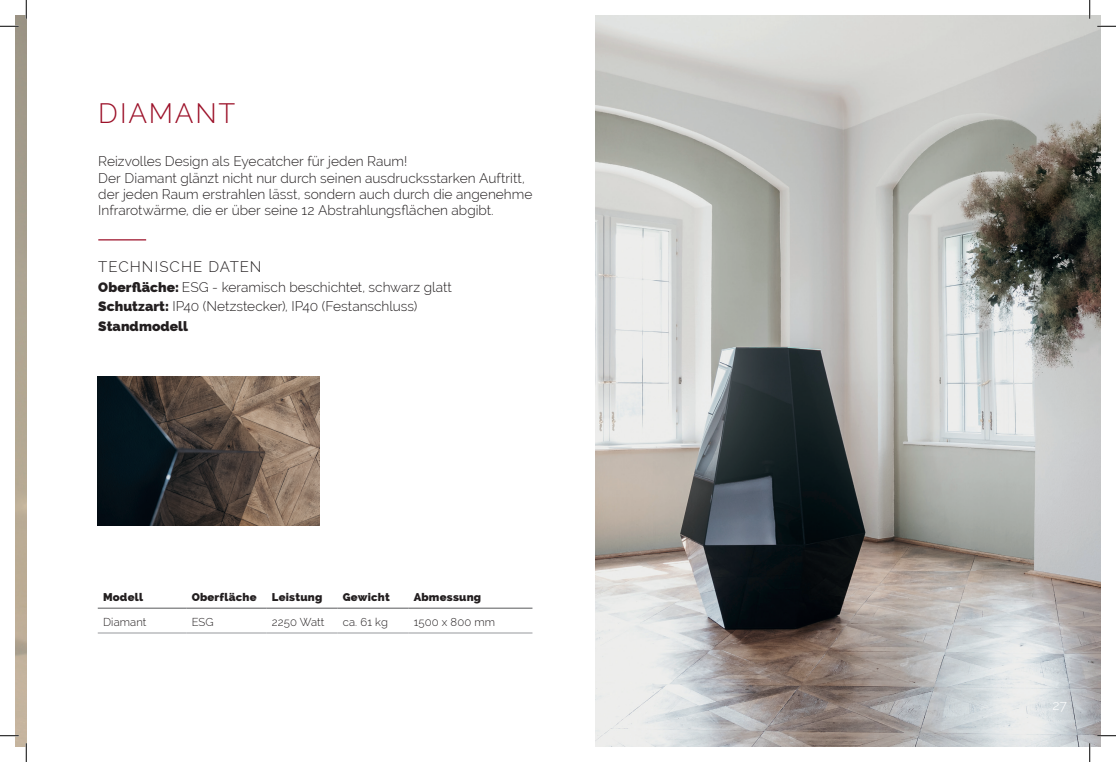
<style>
.page{position:relative;width:1116px;height:762px;background:#fff}
.page>*{position:absolute;margin:0;border:0;box-sizing:border-box;transform-origin:0 0}
.t1{font:300 27.5px "Raleway";letter-spacing:.065em;color:#9c1129}
.t2{font:300 15px "Raleway";letter-spacing:.065em;color:#231f20}
.t3{font:300 13.75px/16.2px "Raleway";color:#231f20}
.t4{font:300 13.75px "Raleway";color:#fff}
.t5{font:800 11.25px "Raleway";letter-spacing:.02em;color:#231f20}
.t6{font:300 11.25px "Raleway";letter-spacing:.01em;color:#231f20}
.s1{font-weight:800}
</style>
<div class="page">
<img style="left:595px;top:16px;width:505px;height:730px">
<hr style="left:98px;top:239px;width:48px;height:1px;background:#9c1129">
<hr style="left:98px;top:632px;width:88px;height:1px;background:#97999c">
<hr style="left:186px;top:632px;width:80px;height:1px;background:#97999c">
<hr style="left:266px;top:632px;width:71px;height:1px;background:#97999c">
<hr style="left:337px;top:632px;width:71px;height:1px;background:#97999c">
<hr style="left:408px;top:632px;width:124px;height:1px;background:#97999c">
<hr style="left:98px;top:607px;width:88px;height:1px;background:#57585a">
<hr style="left:186px;top:607px;width:80px;height:1px;background:#57585a">
<hr style="left:266px;top:607px;width:71px;height:1px;background:#57585a">
<hr style="left:337px;top:607px;width:71px;height:1px;background:#57585a">
<hr style="left:408px;top:607px;width:124px;height:1px;background:#57585a">
<img style="left:97px;top:376px;width:222px;height:148px">
<svg style="left:0;top:25px;width:19px;height:2px"></svg>
<svg style="left:1097px;top:25px;width:18px;height:2px"></svg>
<svg style="left:0;top:734px;width:19px;height:2px"></svg>
<svg style="left:1097px;top:734px;width:18px;height:2px"></svg>
<svg style="left:25px;top:0;width:2px;height:19px"></svg>
<svg style="left:25px;top:742px;width:2px;height:19px"></svg>
<svg style="left:1088px;top:0;width:2px;height:19px"></svg>
<svg style="left:1088px;top:742px;width:2px;height:19px"></svg>
<h1 class="t1" style="left:98px;top:97px;width:138px">DIAMANT</h1>
<p class="t3" style="left:98px;top:153px;width:435px">Reizvolles Design als Eyecatcher für jeden Raum!<br>Der Diamant glänzt nicht nur durch seinen ausdrucksstarken Auftritt, der jeden Raum erstrahlen lässt, sondern auch durch die angenehme Infrarotwärme, die er über seine 12 Abstrahlungsflächen abgibt.</p>
<p class="t2" style="left:98px;top:257px;width:165px">TECHNISCHE DATEN</p>
<p class="t3" style="left:98px;top:277px;width:355px;line-height:19.8px"><span class="s1">Oberfläche:</span> ESG - keramisch beschichtet, schwarz glatt<br><span class="s1">Schutzart:</span> IP40 (Netzstecker), IP40 (Festanschluss)<br><span class="s1">Standmodell</span></p>
<p class="t5" style="left:103px;top:590px;width:42px">Modell</p>
<p class="t5" style="left:192px;top:590px;width:66px">Oberfläche</p>
<p class="t5" style="left:272px;top:590px;width:52px">Leistung</p>
<p class="t5" style="left:343px;top:590px;width:49px">Gewicht</p>
<p class="t5" style="left:414px;top:590px;width:69px">Abmessung</p>
<p class="t6" style="left:103px;top:615px;width:45px">Diamant</p>
<p class="t6" style="left:192px;top:615px;width:24px">ESG</p>
<p class="t6" style="left:272px;top:615px;width:54px">2250 Watt</p>
<p class="t6" style="left:343px;top:615px;width:47px">ca. 61 kg</p>
<p class="t6" style="left:414px;top:615px;width:83px">1500 x 800 mm</p>
<p class="t4" style="left:1052px;top:696px;width:16px">27</p>
</div>
